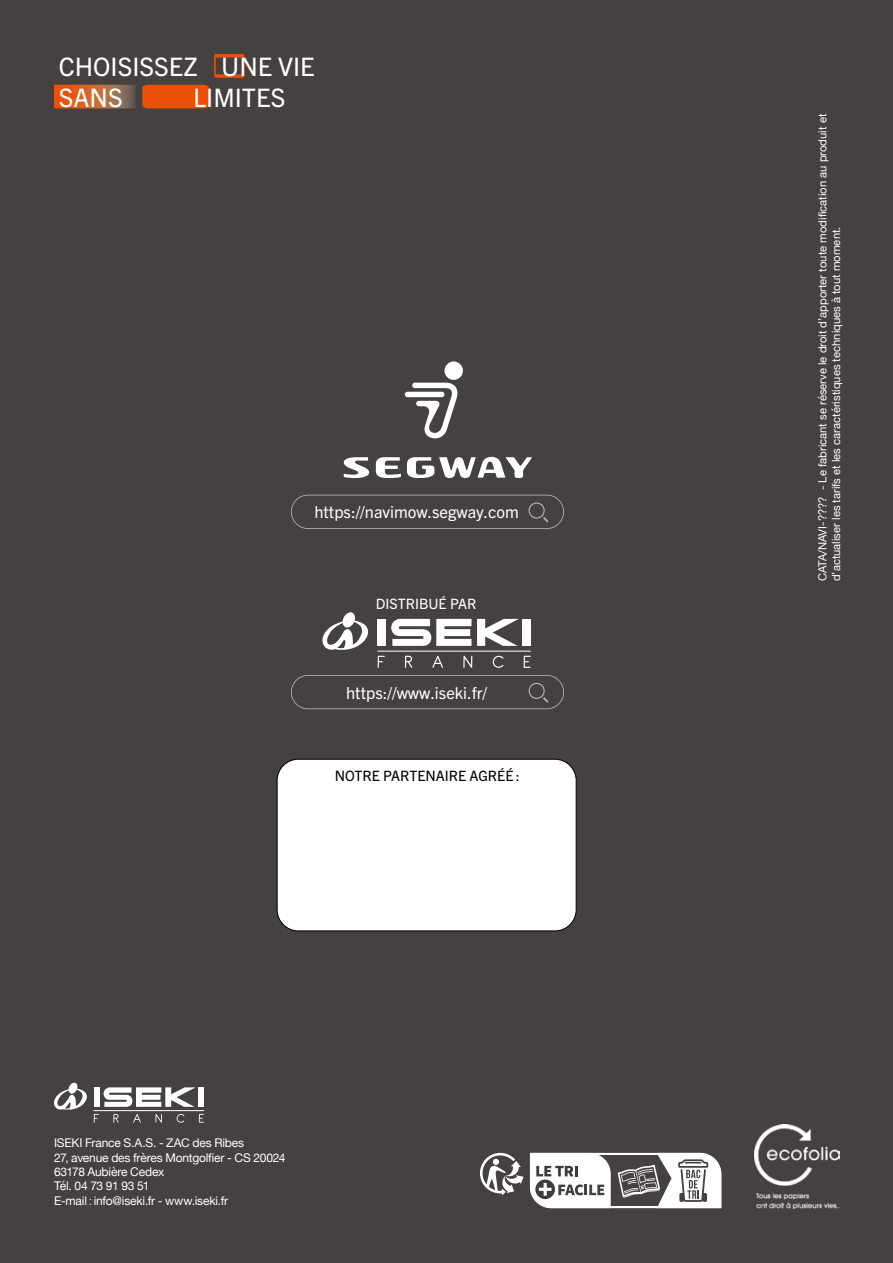
<style>
.page{position:relative;width:893px;height:1263px;background:#444140}
.page>*{position:absolute;margin:0;border:0;box-sizing:border-box;transform-origin:0 0}
.t1{font:25.5px/30.6px "Trade Gothic Next LT Pro";color:#fff}
.t2{font:16.5px "Trade Gothic Next LT Pro";color:#fff}
.t3{font:14.25px "Trade Gothic Next LT Pro";color:#000}
.t4{font:14.25px "Trade Gothic Next LT Pro";color:#fff}
.t5{font:12px/14.4px "Helvetica Neue";letter-spacing:-.015em;color:#fff}
.t6{font:11.25px/13.5px "Helvetica Neue";color:#fff}
.s1{font-family:"Arial Narrow"}
</style>
<div class="page">
<svg style="left:344px;top:457px;width:188px;height:21px"></svg>
<svg style="left:405px;top:361px;width:58px;height:78px"></svg>
<svg style="left:291px;top:675px;width:273px;height:34px"></svg>
<div style="left:142px;top:85px;width:67px;height:23px;background:#ea5008"></div>
<img style="left:54px;top:85px;width:82px;height:23px">
<svg style="left:214px;top:54px;width:31px;height:24px"></svg>
<svg style="left:322px;top:612px;width:209px;height:56px"></svg>
<hr style="left:377px;top:651px;width:154px;height:1px;background:#fff">
<svg style="left:291px;top:495px;width:273px;height:34px"></svg>
<img style="left:755px;top:1125px;width:85px;height:83px">
<svg style="left:480px;top:1153px;width:44px;height:42px"></svg>
<svg style="left:530px;top:1153px;width:191px;height:55px"></svg>
<div style="left:277px;top:759px;width:299px;height:172px;background:#fff;border-radius:21px"></div>
<div style="left:277px;top:759px;width:299px;height:172px;border:1px solid #000;border-radius:21px"></div>
<svg style="left:54px;top:1083px;width:150px;height:40px"></svg>
<hr style="left:94px;top:1110px;width:110px;height:1px;background:#fff">
<h1 class="t1" style="left:59px;top:50px;width:257px">CHOISISSEZ UNE VIE<br>SANS</h1>
<h1 class="t1" style="left:193px;top:81px;width:94px">LIMITES</h1>
<h2 class="t2" style="left:314px;top:501px;width:206px">https://navimow.segway.com</h2>
<p class="t4" style="left:376px;top:593px;width:102px">DISTRIBUÉ PAR</p>
<h2 class="t2" style="left:346px;top:681px;width:143px">https://www.iseki.fr/</h2>
<p class="t3" style="left:335px;top:765px;width:187px">NOTRE PARTENAIRE AGRÉÉ :</p>
<p class="t5" style="left:54px;top:1136px;width:233px">ISEKI France S.A.S. - ZAC des Ribes<br>27, avenue des frères Montgolfier - CS 20024<br>63178 Aubière Cedex<br>Tél. 04 73 91 93 51<br>E-mail <span class="s1">:</span> info@iseki.fr - www.iseki.fr</p>
<p class="t6" style="left:816px;top:581px;width:469px;rotate:-90deg">CATA/NAVI-???? - Le fabricant se réserve le droit d’apporter toute modification au produit et d’actualiser les tarifs et les caractéristiques techniques à tout moment.</p>
</div>
